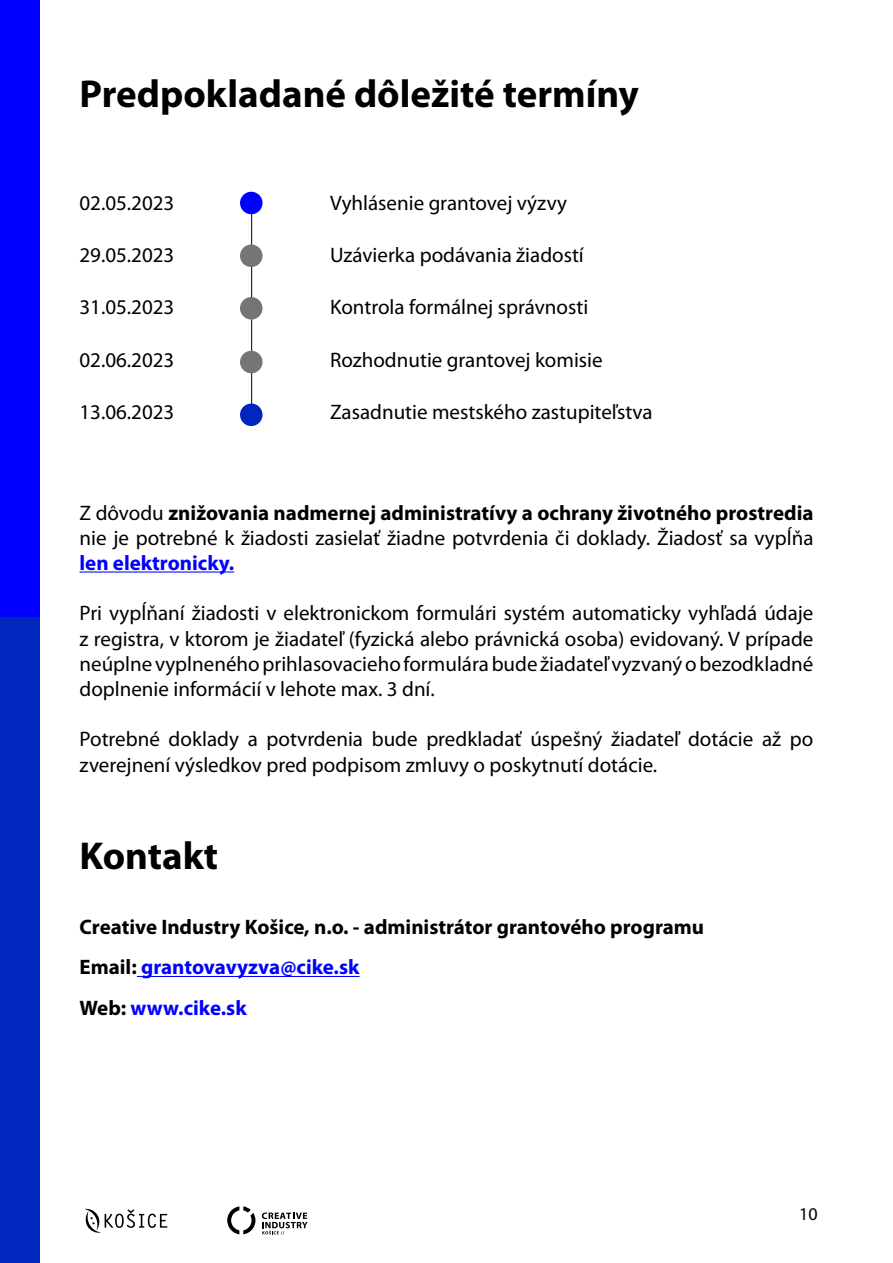
<style>
.page{position:relative;width:893px;height:1263px;background:#fff}
.page>*{position:absolute;margin:0;border:0;box-sizing:border-box;transform-origin:0 0}
.t1{font:700 39px "Myriad Pro";color:#000}
.t2{font:21px/25.2px "Myriad Pro";color:#000}
.t3{font:700 21px/40.2px "Myriad Pro";color:#000}
.t4{font:700 21px "Myriad Pro";color:#00f}
.t5{font:18px "Myriad Pro";color:#000}
.s1{font-weight:700}
.s2{color:#00f}
</style>
<div class="page">
<svg style="left:227px;top:1206px;width:28px;height:28px"></svg>
<svg style="left:262px;top:1212px;width:46px;height:22px"></svg>
<svg style="left:85px;top:1208px;width:82px;height:25px"></svg>
<hr style="left:251px;top:211px;width:1px;height:200px;background:#000">
<hr style="left:80px;top:571px;width:154px;height:1px;background:#00f">
<hr style="left:137px;top:976px;width:223px;height:1px;background:#00f">
<div style="left:240px;top:192px;width:22px;height:22px;background:#00f;border-radius:50%"></div>
<div style="left:240px;top:244px;width:22px;height:23px;background:#757575;border-radius:50%"></div>
<div style="left:240px;top:297px;width:22px;height:22px;background:#757575;border-radius:50%"></div>
<div style="left:240px;top:351px;width:22px;height:22px;background:#757575;border-radius:50%"></div>
<div style="left:240px;top:403px;width:22px;height:23px;background:#0026bd;border-radius:50%"></div>
<div style="left:0;top:0;width:40px;height:1263px;background:#00f"></div>
<div style="left:0;top:617px;width:40px;height:646px;background:#0026bd"></div>
<h1 class="t1" style="left:80px;top:72px;width:561px">Predpokladané dôležité termíny</h1>
<p class="t2" style="left:80px;top:191px;width:96px">02.05.2023</p>
<p class="t2" style="left:330px;top:191px;width:238px">Vyhlásenie grantovej výzvy</p>
<p class="t2" style="left:80px;top:243px;width:96px">29.05.2023</p>
<p class="t2" style="left:330px;top:243px;width:255px">Uzávierka podávania žiadostí</p>
<p class="t2" style="left:80px;top:295px;width:96px">31.05.2023</p>
<p class="t2" style="left:330px;top:295px;width:260px">Kontrola formálnej správnosti</p>
<p class="t2" style="left:80px;top:347px;width:96px">02.06.2023</p>
<p class="t2" style="left:330px;top:347px;width:274px">Rozhodnutie grantovej komisie</p>
<p class="t2" style="left:80px;top:399px;width:96px">13.06.2023</p>
<p class="t2" style="left:330px;top:399px;width:324px">Zasadnutie mestského zastupiteľstva</p>
<p class="t2" style="left:80px;top:500px;width:735px">Z dôvodu <span class="s1">znižovania nadmernej administratívy a ochrany životného prostredia </span>nie je potrebné k žiadosti zasielať žiadne potvrdenia či doklady. Žiadosť sa vypĺňa</p>
<p class="t4" style="left:80px;top:551px;width:156px">len elektronicky.</p>
<p class="t2" style="left:80px;top:601px;width:735px;text-align:justify">Pri vypĺňaní žiadosti v elektronickom formulári systém automaticky vyhľadá údaje z registra, v ktorom je žiadateľ (fyzická alebo právnická osoba) evidovaný. V prípade neúplne vyplneného prihlasovacieho formulára bude žiadateľ vyzvaný o bezodkladné doplnenie informácií v lehote max. 3 dní.</p>
<p class="t2" style="left:80px;top:727px;width:735px">Potrebné doklady a potvrdenia bude predkladať úspešný žiadateľ dotácie až po zverejnení výsledkov pred podpisom zmluvy o poskytnutí dotácie.</p>
<h1 class="t1" style="left:80px;top:834px;width:140px">Kontakt</h1>
<p class="t3" style="left:80px;top:907px;width:626px">Creative Industry Košice, n.o. - administrátor grantového programu<br>Email: <span class="s2">grantovavyzva@cike.sk<br></span>Web: <span class="s2">www.cike.sk</span></p>
<p class="t5" style="left:799px;top:1204px;width:20px">10</p>
</div>
